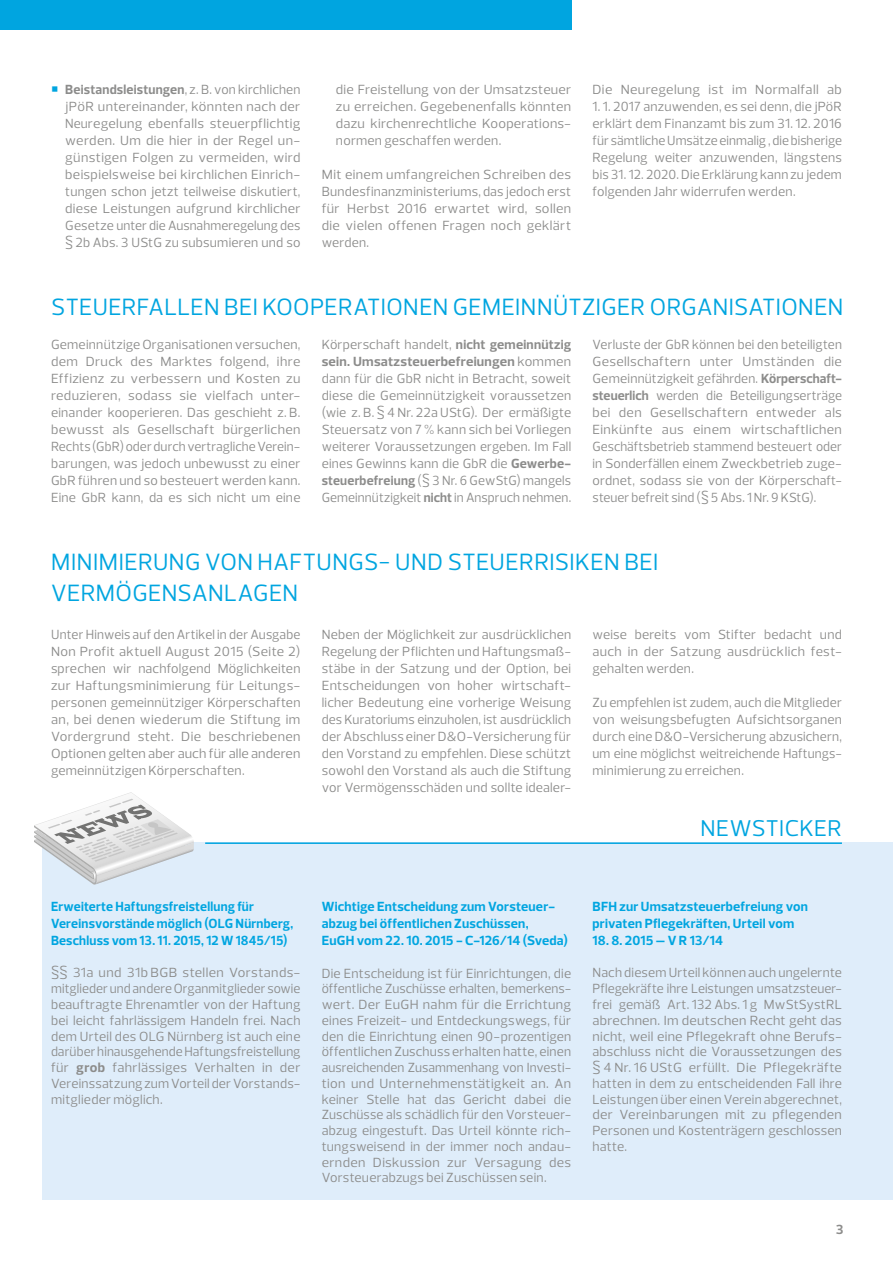
<style>
.page{position:relative;width:893px;height:1263px;background:#fff}
.page>*{position:absolute;margin:0;border:0;box-sizing:border-box;transform-origin:0 0}
.t1{font:24px/31.5px "Prelo";letter-spacing:.015em;color:#00a5e0}
.t2{font:23.25px "Prelo";letter-spacing:.015em;color:#00a5e0}
.t3{font:13.5px/17px "Prelo";letter-spacing:.015em;color:#8c8c8b;text-align:justify}
.t4{font:700 13.5px/17px "Prelo";letter-spacing:.015em;color:#00a5e0}
.t5{font:700 13.5px "Prelo";color:#8c8c8b}
.s1{color:#00a5e0}
.s2{font-weight:700}
</style>
<div class="page">
<div style="left:0;top:0;width:571px;height:30px;background:#00a5e0"></div>
<div style="left:43px;top:843px;width:850px;height:357px;background:#dfedfa"></div>
<hr style="left:205px;top:842px;width:637px;height:2px;background:#00a5e0">
<svg style="left:34px;top:792px;width:160px;height:93px"></svg>
<p class="t3" style="left:65px;top:81px;width:237px;text-align:left;text-indent:-14px"><span class="s1">○</span> <span class="s2">Beistandsleistungen</span>, z. B . von kirchlichen jPöR untereinander, könnten nach der Neuregelung ebenfalls steuerpflichtig werden. Um die hier in der Regel un&shy;günstigen Folgen zu vermeiden, wird beispielsweise bei kirchlichen Einrich&shy;tungen schon jetzt teilweise diskutiert, diese Leistungen aufgrund kirchlicher Gesetze unter die Ausnahmeregelung des § 2b Abs. 3 UStG zu subsumieren und so</p>
<p class="t3" style="left:336px;top:81px;width:237px">die Freistellung von der Umsatzsteuer zu erreichen. Gegebenenfalls könnten dazu kirchenrechtliche Kooperations&shy;normen geschaffen werden.</p>
<p class="t3" style="left:322px;top:167px;width:251px">Mit einem umfangreichen Schreiben des Bundesfinanzministeriums, das jedoch erst für Herbst 2016 erwartet wird, sollen die vielen offenen Fragen noch geklärt werden.</p>
<p class="t3" style="left:592px;top:81px;width:251px">Die Neuregelung ist im Normalfall ab</p>
<p class="t3" style="left:592px;top:98px;width:251px">1. 1. 2017 anzuwenden, es sei denn, die jPöR erklärt dem Finanzamt bis zum 31. 12. 2016 für sämtliche Umsätze einmalig , die bisherige Regelung weiter anzuwenden, längstens bis 31. 12. 2020. Die Erklärung kann zu jedem folgenden Jahr widerrufen werden.</p>
<h1 class="t1" style="left:51px;top:291px;width:790px">Steuerfallen bei Kooperationen gemeinnütziger Organisationen</h1>
<p class="t3" style="left:51px;top:336px;width:251px;text-align:left">Gemeinnützige Organisationen versuchen, dem Druck des Marktes folgend, ihre -Effizienz zu verbessern und Kosten zu reduzieren, sodass sie vielfach unter&shy;einander kooperieren. Das geschieht z. B. bewusst als Gesellschaft bürgerlichen Rechts (GbR) oder durch vertragliche Verein&shy;barungen, was jedoch unbewusst zu einer GbR führen und so besteuert werden kann.<br>Eine GbR kann, da es sich nicht um eine</p>
<p class="t3" style="left:322px;top:336px;width:251px">Körperschaft handelt, <span class="s2">nicht gemeinnützig sein. Umsatzsteuerbefreiungen</span> kommen dann für die GbR nicht in Betracht, soweit diese die Gemeinnützigkeit voraussetzen (wie z. B. § 4 Nr. 22a UStG). Der ermäßigte Steuersatz von 7 % kann sich bei Vorliegen weiterer Voraussetzungen ergeben. Im Fall eines Gewinns kann die GbR die <span class="s2">Gewerbe&shy;steuerbefreiung</span> (§ 3 Nr. 6 G ewStG) mangels Gemeinnützigkeit <span class="s2">nicht</span> in Anspruch nehmen.</p>
<p class="t3" style="left:592px;top:336px;width:251px">Verluste der GbR können bei den beteiligten Gesellschaftern unter Umständen die -G emeinnützigkeit gefährden. <span class="s2">Körperschaft&shy;steuerlich</span> werden die Beteiligungserträge bei den Gesellschaftern entweder als -Einkünfte aus einem wirtschaftlichen -Geschäftsbetrieb stammend besteuert oder in Sonderfällen einem Zweckbetrieb zuge&shy;ordnet, sodass sie von der Körperschaft&shy;steuer befreit sind (§ 5Abs.1Nr. 9 KStG).</p>
<h1 class="t1" style="left:51px;top:546px;width:609px">Minimierung von Haftungs- und Steuerrisiken bei<br>Vermögensan</h1>
<h1 class="t1" style="left:224px;top:578px;width:72px">lagen</h1>
<p class="t3" style="left:51px;top:626px;width:251px;text-align:left">Unter Hinweis auf den Artikel in der Ausgabe Non Profit aktuell August 2015 (Seite 2) sprechen wir nachfolgend Möglichkeiten zur Haftungsminimierung für Leitungs&shy;personen gemeinnütziger Körperschaften an, bei denen wiederum die Stiftung im Vordergrund steht. Die beschriebenen -Optionen gelten aber auch für alle anderen gemeinnützigen Körperschaften.</p>
<p class="t3" style="left:322px;top:626px;width:251px;text-align:left">Neben der Möglichkeit zur ausdrücklichen Regelung der Pflichten und Haftungsmaß&shy;stäbe in der Satzung und der Option, bei Entscheidungen von hoher wirtschaft&shy;licher Bedeutung eine vorherige Weisung des Kuratoriums einzuholen, ist ausdrücklich der Abschluss einer D&amp;O-Versicherung für den Vorstand zu empfehlen. Diese schützt sowohl den Vorstand als auch die Stiftung vor Vermögensschäden und sollte idealer-</p>
<p class="t3" style="left:592px;top:626px;width:251px;text-align:left">weise bereits vom Stifter bedacht und auch in der Satzung ausdrücklich fest&shy;gehalten werden.</p>
<p class="t3" style="left:592px;top:694px;width:251px">Zu empfehlen ist zudem, auch die Mitglieder von weisungsbefugten Aufsichtsorganen durch eine D&amp;O-Versicherung abzusichern, um eine möglichst weitreichende Haftungs&shy;minimierung zu erreichen.</p>
<h2 class="t2" style="left:700px;top:814px;width:143px">Newsticker</h2>
<p class="t4" style="left:51px;top:898px;width:244px">Erweiterte Haftungsfreistellung für<br>Vereinsvorstände möglich (OLG Nürnberg,<br>Beschluss vom 13. 11. 2015, 12 W 1845/15)</p>
<p class="t3" style="left:51px;top:964px;width:109px">§§ 31a und 31b BGB</p>
<p class="t3" style="left:51px;top:965px;width:251px;line-height:15.8px;text-align:left;text-indent:131px">stellen Vorstands&shy;mitglieder und andere Organmitglieder sowie beauftragte Ehrenamtler von der Haftung bei leicht fahrlässigem Handeln frei. Nach dem Urteil des OLG</p>
<p class="t3" style="left:51px;top:1028px;width:251px;line-height:15.8px;text-indent:116px">Nürnberg ist auch eine darüber hinausgehende Haftungsfreistellung für <span class="s2">grob</span> fahrlässiges Verhalten in der Vereinssatzung zum Vorteil der Vorstands&shy;mitglieder möglich.</p>
<p class="t4" style="left:322px;top:898px;width:248px">Wichtige Entscheidung zum Vorsteuer&shy;abzug bei öffentlichen Zuschüssen,<br>EuGH vom 22. 10. 2015 - C-126/14 (Sveda)</p>
<p class="t3" style="left:322px;top:965px;width:251px;line-height:15.8px">Die Entscheidung ist für Einrichtungen, die öffentliche Zuschüsse erhalten, bemerkens&shy;wert. Der EuGH nahm für die Errichtung eines Freizeit- und Entdeckungswegs, für den die Einrichtung einen 90-prozentigen öffentlichen Zuschuss erhalten hatte, einen ausreichenden Zusammenhang von Investi&shy;tion und Unternehmenstätigkeit an. An keiner Stelle hat das Gericht dabei die Zuschüsse als schädlich für den Vorsteuer&shy;abzug eingestuft. Das Urteil könnte rich&shy;tungsweisend in der immer noch andau&shy;ernden Diskussion zur Versagung des Vorsteuerabzugs bei Zuschüssen sein.</p>
<p class="t4" style="left:592px;top:898px;width:217px">BFH zur Umsatzsteuerbefreiung von privaten Pflegekräften, Urteil vom</p>
<p class="t4" style="left:592px;top:932px;width:132px">18. 8. 2015 – V R 13/14</p>
<p class="t3" style="left:592px;top:965px;width:251px;line-height:15.8px;text-align:left">Nach diesem Urteil können auch ungelernte Pflegekräfte ihre Leistungen umsatzsteuer&shy;frei gemäß Art. 132 Abs. 1 g MwStSystRL abrechnen. Im deutschen Recht geht das nicht, weil eine Pflegekraft ohne Berufs&shy;abschluss nicht die Voraussetzungen des § 4 Nr. 16 UStG erfüllt. Die Pflegekräfte hatten in dem zu entscheidenden Fall ihre Leistungen über einen Verein abgerechnet, der Vereinbarungen mit zu pflegenden Personen und Kostenträgern geschlossen hatte.</p>
<p class="t5" style="left:836px;top:1221px;width:9px">3</p>
</div>
